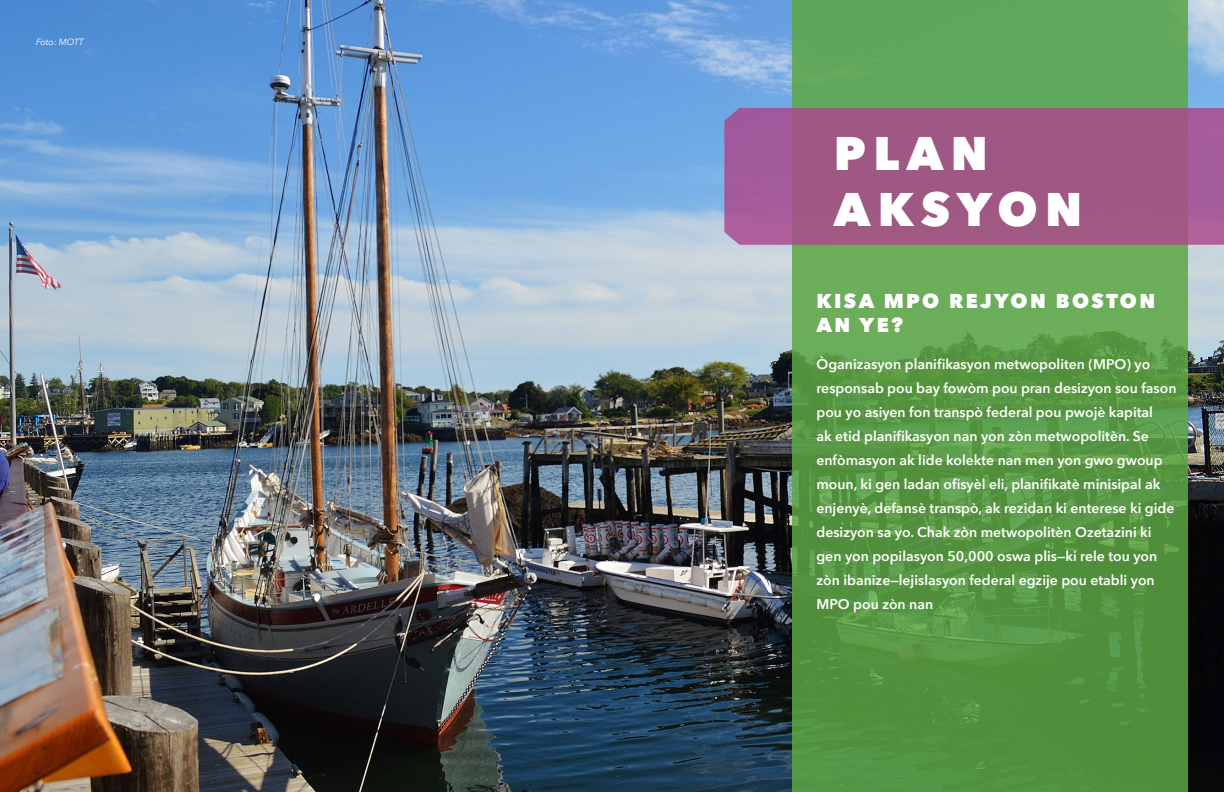
<style>
.page{position:relative;width:1224px;height:792px;background:#fff}
.page>*{position:absolute;margin:0;border:0;box-sizing:border-box;transform-origin:0 0}
.Chapter_Header_1{font:800 47px/56.4px "Avenir Next";letter-spacing:.16em;color:#fff}
.Heading_1{font:800 20px/24px "Avenir Next";letter-spacing:.12em;color:#fff}
.Paragraph_Style_2{font:600 14px/24px "Avenir Next";color:#fff}
.t1{font:italic 9px "Avenir Next";color:#fff}
</style>
<div class="page">
<img style="left:0;top:0;width:1224px;height:792px">
<svg style="left:792px;top:0;width:396px;height:792px;background:#5a9b49"></svg>
<svg style="left:724px;top:108px;width:500px;height:137px;background:#9f5988"></svg>
<p class="t1" style="left:36px;top:34px;width:49px">Foto: MOTT</p>
<p class="Chapter_Header_1" style="left:834px;top:125px;width:250px">PLAN<br>AKSYON</p>
<p class="Heading_1" style="left:816px;top:289px;width:340px">KISA MPO REJYON BOSTON<br>AN YE?</p>
<p class="Paragraph_Style_2" style="left:816px;top:352px;width:362px">Òganizasyon planifikasyon metwopoliten (MPO) yo responsab pou bay fowòm pou pran desizyon sou fason pou yo asiyen fon transpò federal pou pwojè kapital<br>ak etid planifikasyon nan yon zòn metwopolitèn. Se enfòmasyon ak lide kolekte nan men yon gwo gwoup moun, ki gen ladan ofisyèl eli, planifikatè minisipal ak enjenyè, defansè transpò, ak rezidan ki enterese ki gide desizyon sa yo. Chak zòn metwopolitèn Ozetazini ki gen yon popilasyon 50,000 oswa plis—ki rele tou yon zòn ibanize—lejislasyon federal egzije pou etabli yon MPO pou zòn nan</p>
</div>
